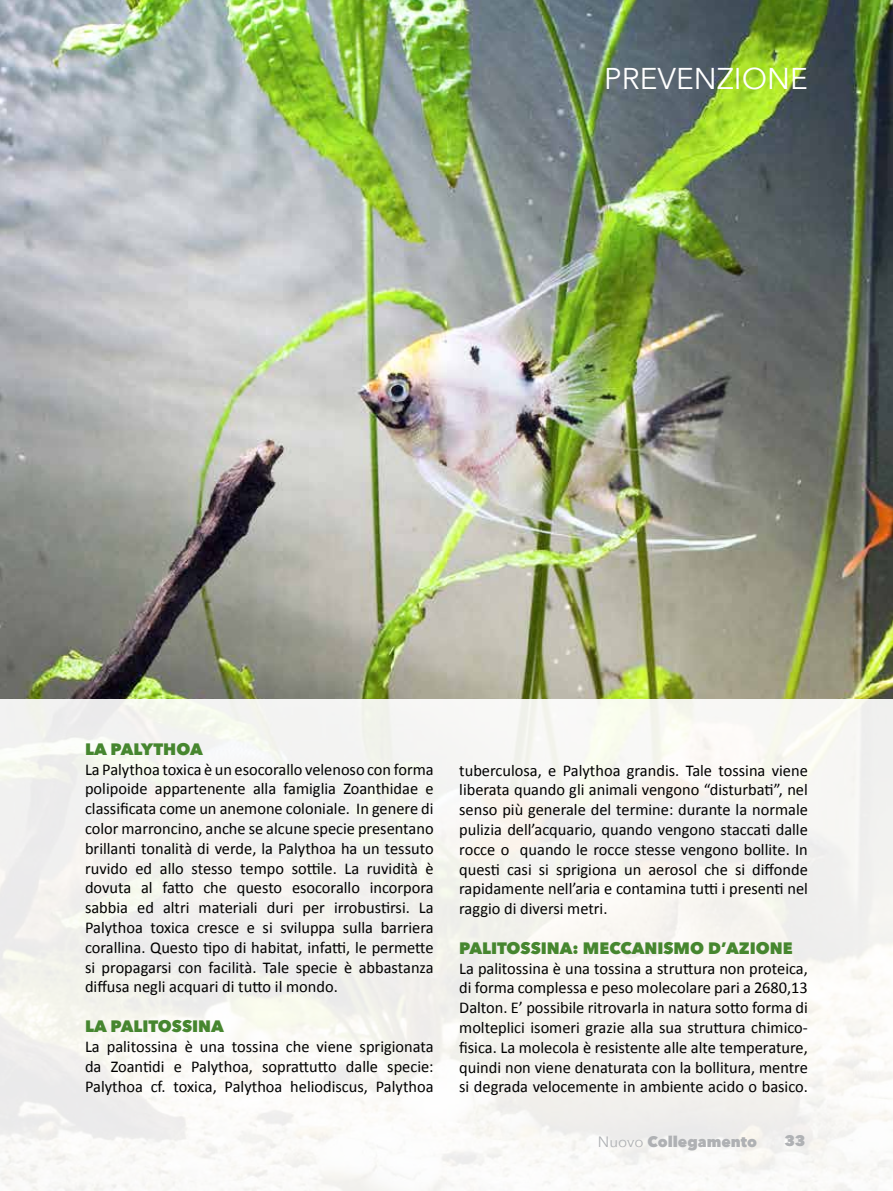
<style>
.page{position:relative;width:893px;height:1191px;background:#fff}
.page>*{position:absolute;margin:0;border:0;box-sizing:border-box;transform-origin:0 0}
.t1{font:30px "Avenir Next";color:#fff}
.t2{font:16.5px/19.8px "Calibri";color:#000}
.t3{font:800 15px "Avenir Next";color:#afb1b4}
.s1{font-family:"Avenir Next";font-weight:800;color:#46862f}
.s2{font-weight:400}
</style>
<div class="page">
<img style="left:0;top:0;width:893px;height:699px">
<div style="left:0;top:699px;width:893px;height:492px;background:#f5f4f0"></div>
<p class="t1" style="left:604px;top:61px;width:205px">PREVENZIONE</p>
<p class="t2" style="left:85px;top:739px;width:350px"><span class="s1">LA PALYTHOA<br></span>La Palythoa toxica è un esocorallo velenoso con forma polipoide appartenente alla famiglia Zoanthidae e classificata come un anemone coloniale. In genere di color marroncino, anche se alcune specie presentano brillanti tonalità di verde, la Palythoa ha un tessuto ruvido ed allo stesso tempo sottile. La ruvidità è dovuta al fatto che questo esocorallo incorpora sabbia ed altri materiali duri per irrobustirsi. La Palythoa toxica cresce e si sviluppa sulla barriera corallina. Questo tipo di habitat, infatti, le permette si propagarsi con facilità. Tale specie è abbastanza diffusa negli acquari di tutto il mondo.</p>
<p class="t2" style="left:85px;top:1016px;width:350px"><span class="s1">LA PALITOSSINA<br></span>La palitossina è una tossina che viene sprigionata da Zoantidi e Palythoa, soprattutto dalle specie:<br>Palythoa cf. toxica, Palythoa heliodiscus, Palythoa</p>
<p class="t2" style="left:459px;top:760px;width:350px;text-align:justify">tuberculosa, e Palythoa grandis. Tale tossina viene liberata quando gli animali vengono “disturbati”, nel senso più generale del termine: durante la normale pulizia dell’acquario, quando vengono staccati dalle rocce o quando le rocce stesse vengono bollite. In questi casi si sprigiona un aerosol che si diffonde rapidamente nell’aria e contamina tutti i presenti nel raggio di diversi metri.</p>
<p class="t2" style="left:459px;top:938px;width:350px"><span class="s1">PALITOSSINA: MECCANISMO D’AZIONE </span>La palitossina è una tossina a struttura non proteica, di forma complessa e peso molecolare pari a 2680,13<br>Dalton. E’ possibile ritrovarla in natura sotto forma di molteplici isomeri grazie alla sua struttura chimico&shy;fisica. La molecola è resistente alle alte temperature, quindi non viene denaturata con la bollitura, mentre si degrada velocemente in ambiente acido o basico.</p>
<p class="t3" style="left:598px;top:1132px;width:161px"><span class="s2">Nuovo</span> Collegamento</p>
<p class="t3" style="left:784px;top:1131px;width:22px">33</p>
</div>
